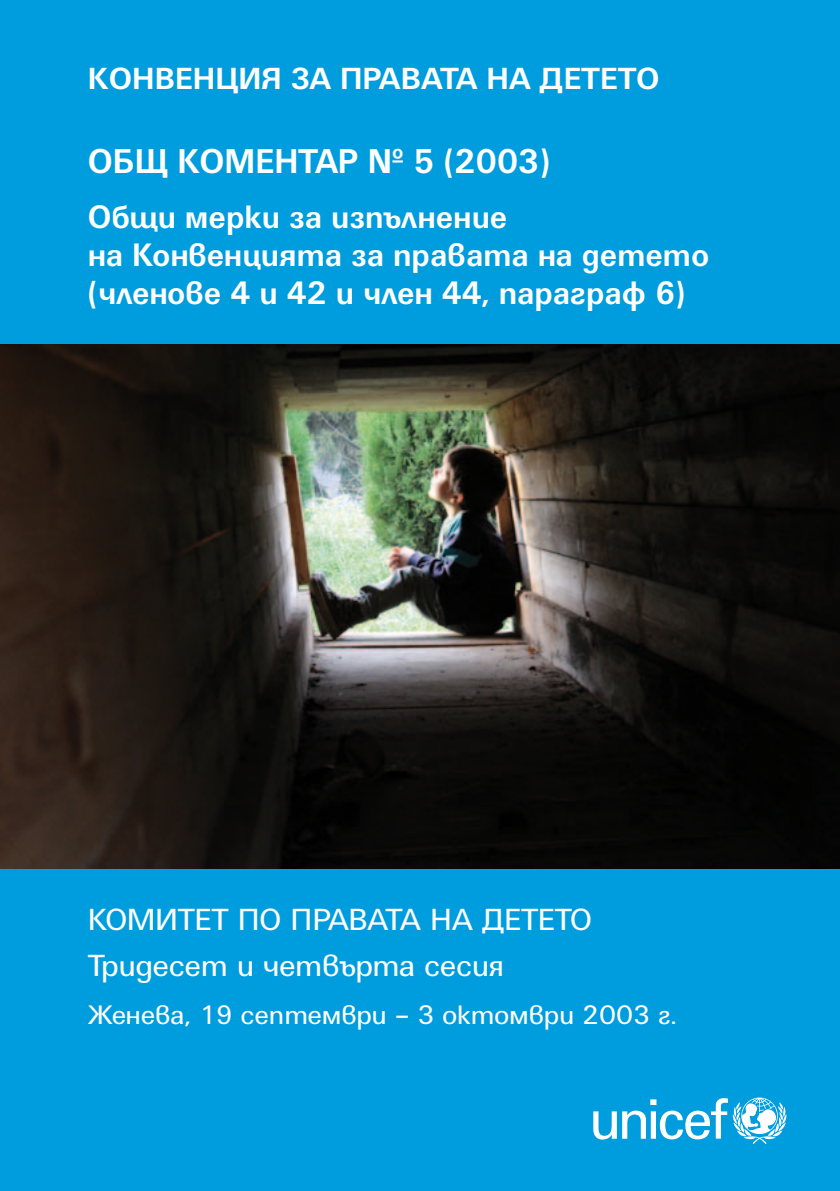
<style>
.page{position:relative;width:840px;height:1191px;background:#fff}
.page>*{position:absolute;margin:0;border:0;box-sizing:border-box;transform-origin:0 0}
.t1{font:700 36px "Universum Bg";color:#fff;scale:.95 1}
.t2{font:700 34px/38px "Universum Bg";color:#fff;scale:.95 1}
.t3{font:32px/45.6px "Universum Bg";letter-spacing:-.015em;color:#fff}
.t4{font:700 32px "Universum Bg";color:#fff}
.t5{font:28px "Universum Bg";letter-spacing:-.01em;color:#fff}
</style>
<div class="page">
<img style="left:0;top:343px;width:839px;height:526px">
<div style="left:0;top:0;width:839px;height:343px;background:#009dde"></div>
<div style="left:0;top:869px;width:839px;height:322px;background:#009dde"></div>
<svg style="left:593px;top:1097px;width:193px;height:47px"></svg>
<p class="t4" style="left:88px;top:62px;width:573px">Конвенция за правата на детето</p>
<p class="t1" style="left:88px;top:142px;width:487px">Общ коментар № 5 (2003)</p>
<p class="t2" style="left:88px;top:198px;width:655px">Общи мерки за изпълнение<br>на Конвенцията за правата на детето (членове 4 и 42 и член 44, параграф 6)</p>
<p class="t3" style="left:88px;top:897px;width:505px">КОМИТЕТ ПО ПРАВАТА НА ДЕТЕТО<br>Тридесет и четвърта сесия</p>
<p class="t5" style="left:88px;top:1000px;width:590px">Женева, 19 септември – 3 октомври 2003 г.</p>
</div>
